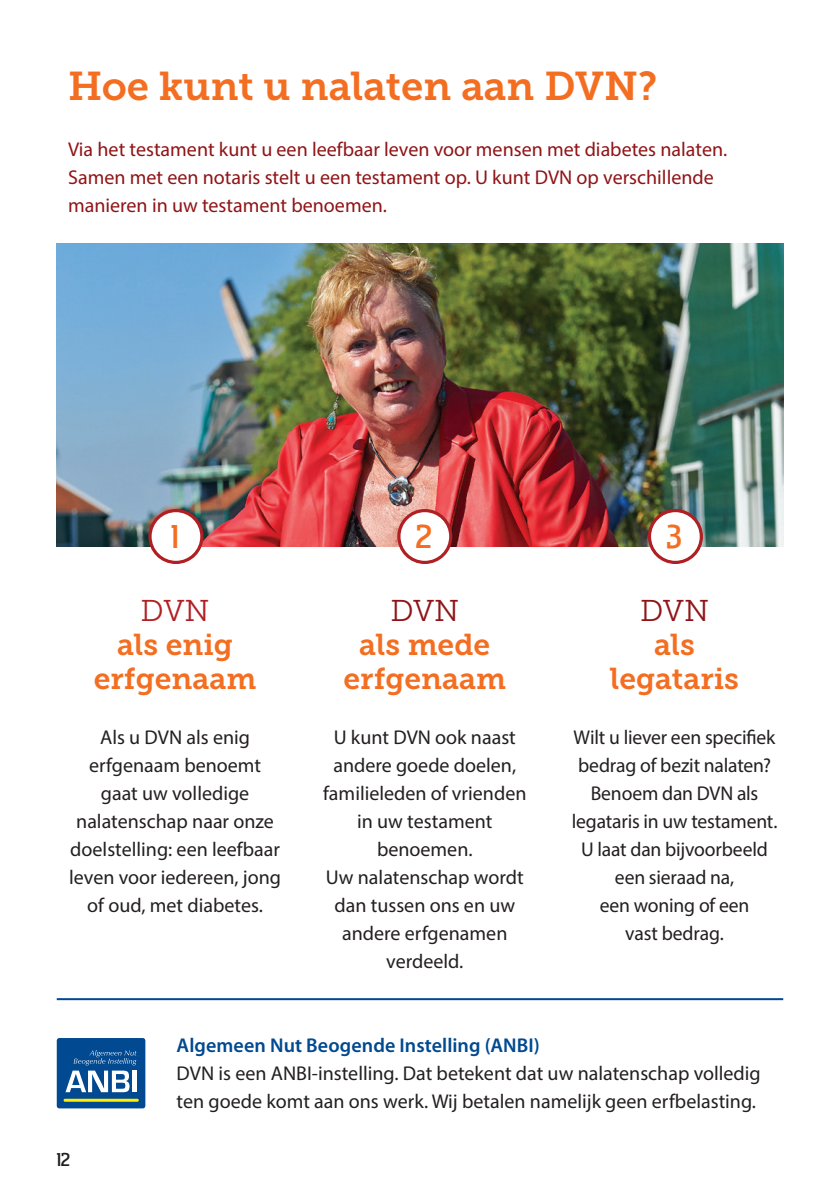
<style>
.page{position:relative;width:840px;height:1191px;background:#fff}
.page>*{position:absolute;margin:0;border:0;box-sizing:border-box;transform-origin:0 0}
.t1{font:40px "Museo Slab 700";color:#f36e21}
.t2{font:32px "Theorem W00";color:#f36e21}
.t3{font:30px/34px "Museo Slab 700";color:#f36e21;text-align:center}
.t4{font:30px "Museo Slab 300";letter-spacing:-.01em;color:#8f1417}
.t5{font:30px "Museo Slab 300";color:#b01f23}
.t6{font:20px/28px "Myriad Pro";color:#231f20;text-align:center}
.t7{font:20px/28px "Myriad Pro";color:#8f1417}
.t8{font:600 20px "Myriad Pro";letter-spacing:.005em;color:#014990}
.t9{font:18px "Theorem W00";color:#231f20}
</style>
<div class="page">
<img style="left:57px;top:244px;width:725px;height:302px">
<div style="left:150px;top:510px;width:52px;height:52px;background:#fff;border-radius:50%"></div>
<div style="left:148px;top:509px;width:55px;height:55px;border:3px solid #b01f23;border-radius:50%"></div>
<div style="left:398px;top:510px;width:52px;height:52px;background:#fff;border-radius:50%"></div>
<div style="left:397px;top:509px;width:55px;height:55px;border:3px solid #b01f23;border-radius:50%"></div>
<div style="left:649px;top:510px;width:52px;height:52px;background:#fff;border-radius:50%"></div>
<div style="left:647px;top:509px;width:55px;height:55px;border:3px solid #b01f23;border-radius:50%"></div>
<div style="left:57px;top:1038px;width:88px;height:70px;background:#014990;border-radius:3px"></div>
<svg style="left:65px;top:1050px;width:71px;height:42px"></svg>
<hr style="left:64px;top:1098px;width:75px;height:3px;background:#ffee01">
<hr style="left:57px;top:998px;width:725px;height:2px;background:#014990">
<h1 class="t1" style="left:68px;top:63px;width:590px">Hoe kunt u nalaten aan DVN?</h1>
<p class="t7" style="left:68px;top:135px;width:660px">Via het testament kunt u een leefbaar leven voor mensen met diabetes nalaten.<br>Samen met een notaris stelt u een testament op. U kunt DVN op verschillende manieren in uw testament benoemen.</p>
<h2 class="t2" style="left:171px;top:517px;width:9px">1</h2>
<h2 class="t2" style="left:415px;top:517px;width:18px">2</h2>
<h2 class="t2" style="left:665px;top:517px;width:17px">3</h2>
<h3 class="t5" style="left:140px;top:595px;width:70px">DVN</h3>
<h3 class="t3" style="left:94px;top:628px;width:164px">als enig erfgenaam</h3>
<p class="t6" style="left:69px;top:723px;width:213px">Als u DVN als enig erfgenaam benoemt gaat uw volledige nalatenschap naar onze doelstelling: een leefbaar leven voor iedereen, jong of oud, met diabetes.</p>
<h3 class="t4" style="left:390px;top:595px;width:70px">DVN</h3>
<h3 class="t3" style="left:343px;top:628px;width:164px">als mede erfgenaam</h3>
<p class="t6" style="left:323px;top:723px;width:205px">U kunt DVN ook naast andere goede doelen, familieleden of vrienden in uw testament benoemen.<br>Uw nalatenschap wordt dan tussen ons en uw andere erfgenamen verdeeld.</p>
<h3 class="t4" style="left:639px;top:595px;width:70px">DVN</h3>
<h3 class="t3" style="left:609px;top:628px;width:130px">als legataris</h3>
<p class="t6" style="left:571px;top:723px;width:207px">Wilt u liever een specifiek bedrag of bezit nalaten?<br>Benoem dan DVN als legataris in uw testament.<br>U laat dan bijvoorbeeld een sieraad na,<br>een woning of een<br>vast bedrag.</p>
<p class="t9" style="left:57px;top:1149px;width:15px">12</p>
<p class="t8" style="left:176px;top:1033px;width:364px">Algemeen Nut Beogende Instelling (ANBI)</p>
<p class="t6" style="left:176px;top:1059px;width:585px;text-align:left">DVN is een ANBI-instelling. Dat betekent dat uw nalatenschap volledig ten goede komt aan ons werk. Wij betalen namelijk geen erfbelasting.</p>
</div>
